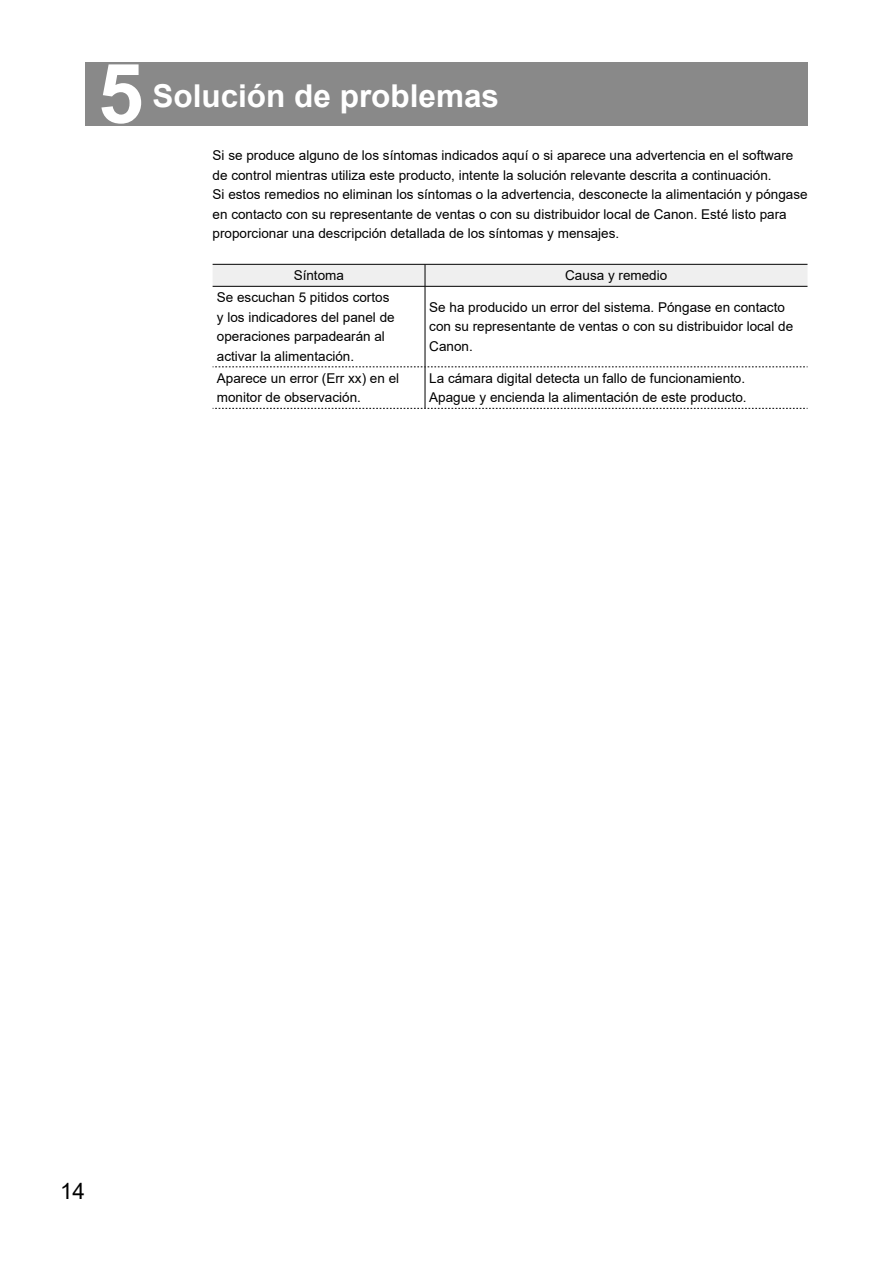
<style>
.page{position:relative;width:893px;height:1263px;background:#fff}
.page>*{position:absolute;margin:0;border:0;box-sizing:border-box;transform-origin:0 0}
.t1{font:700 82.5px "Arial";color:#fff}
.t2{font:700 31.5px "Arial";color:#fff}
.t3{font:22.5px "Arial";color:#000}
.t4{font:13.5px/19.5px "Arial";color:#000}
</style>
<div class="page">
<div style="left:85px;top:62px;width:723px;height:63px;background:#898989"></div>
<hr style="left:213px;top:286px;width:212px;height:1px;background:#000">
<hr style="left:425px;top:286px;width:382px;height:1px;background:#000">
<svg style="left:213px;top:264px;width:594px;height:22px"></svg>
<hr style="left:425px;top:287px;width:1px;height:80px;background:#000">
<hr style="left:425px;top:367px;width:1px;height:41px;background:#000">
<svg style="left:213px;top:408px;width:595px;height:1px"></svg>
<svg style="left:213px;top:367px;width:595px;height:1px"></svg>
<h1 class="t1" style="left:98px;top:36px;width:47px">5</h1>
<h2 class="t2" style="left:152px;top:73px;width:348px">Solución de problemas</h2>
<p class="t4" style="left:213px;top:146px;width:597px">Si se produce alguno de los síntomas indicados aquí o si aparece una advertencia en el software de control mientras utiliza este producto, intente la solución relevante descrita a continuación.<br>Si estos remedios no eliminan los síntomas o la advertencia, desconecte la alimentación y póngase en contacto con su representante de ventas o con su distribuidor local de Canon. Esté listo para proporcionar una descripción detallada de los síntomas y mensajes.</p>
<p class="t4" style="left:294px;top:266px;width:52px">Síntoma</p>
<p class="t4" style="left:565px;top:266px;width:104px">Causa y remedio</p>
<p class="t4" style="left:217px;top:288px;width:179px">Se escuchan 5 pitidos cortos y los indicadores del panel de operaciones parpadearán al activar la alimentación.</p>
<p class="t4" style="left:429px;top:297px;width:365px">Se ha producido un error del sistema. Póngase en contacto con su representante de ventas o con su distribuidor local de<br>Canon.</p>
<p class="t4" style="left:217px;top:368px;width:184px">Aparece un error (Err xx) en el monitor de observación.</p>
<p class="t4" style="left:429px;top:368px;width:319px">La cámara digital detecta un fallo de funcionamiento.<br>Apague y encienda la alimentación de este producto.</p>
<h3 class="t3" style="left:60px;top:1176px;width:27px">14</h3>
</div>
